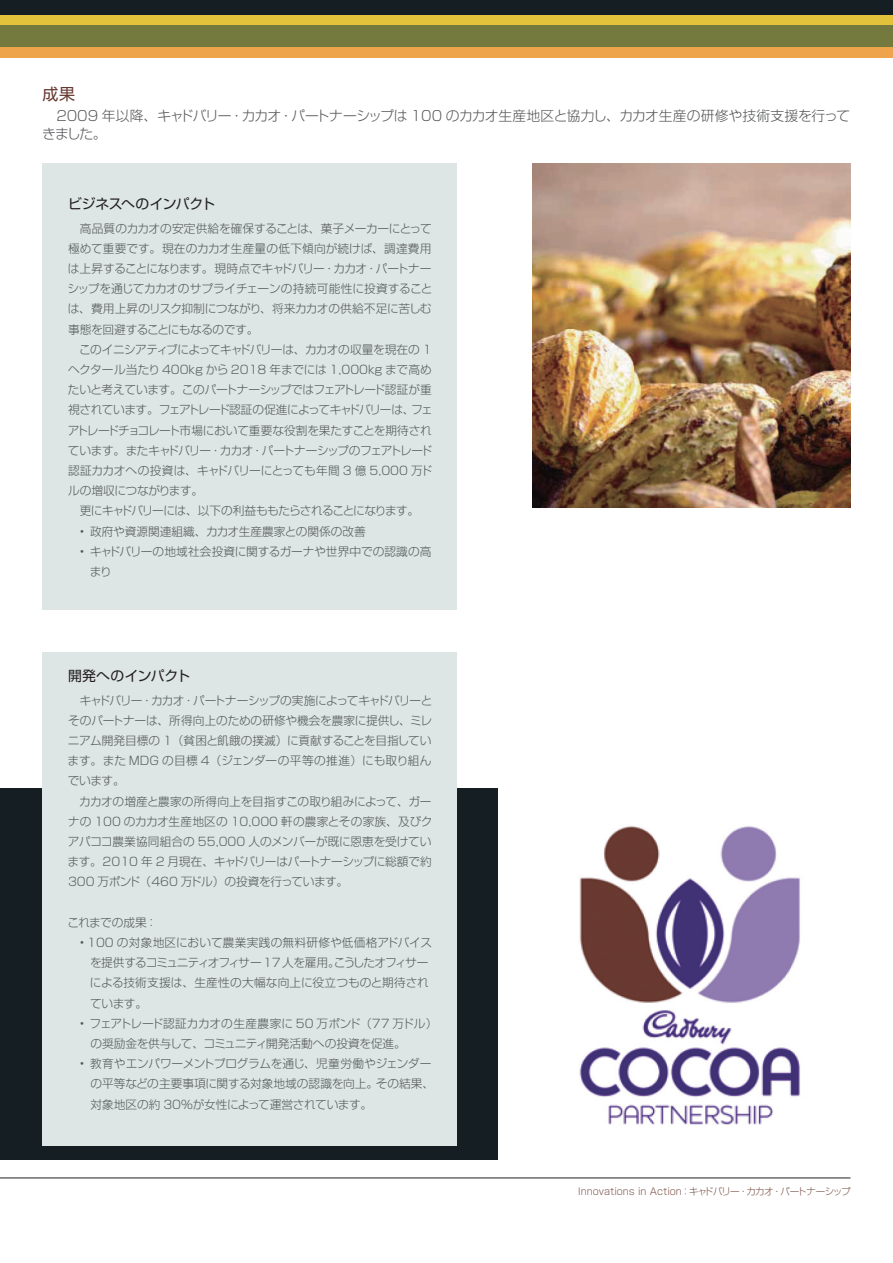
<style>
.page{position:relative;width:893px;height:1263px;background:#fff}
.page>*{position:absolute;margin:0;border:0;box-sizing:border-box;transform-origin:0 0}
.t1{font:15.9px "Shin Go Pro";color:#673930}
.t2{font:300 13.8px/18.1px "Shin Go Pro";letter-spacing:-.015em;color:#57585a}
.t3{font:13.8px "Shin Go Pro";letter-spacing:-.015em;color:#231f20}
.t4{font:300 11.7px/20.2px "Shin Go Pro";letter-spacing:-.02em;color:#57585a}
.t5{font:300 11.7px/20.2px "Shin Go Pro";color:#57585a}
.t6{font:300 9.6px "Shin Go Pro";color:#7e564b}
</style>
<div class="page">
<div style="left:0;top:0;width:893px;height:15px;background:#151f23"></div>
<div style="left:0;top:15px;width:893px;height:11px;background:#e3c23b"></div>
<div style="left:0;top:26px;width:893px;height:21px;background:#747a3e"></div>
<div style="left:0;top:47px;width:893px;height:10px;background:#eea44b"></div>
<hr style="left:0;top:1177px;width:850px;height:1px;background:#231f20">
<div style="left:0;top:788px;width:497px;height:371px;background:#151f23"></div>
<img style="left:533px;top:163px;width:317px;height:345px">
<img style="left:579px;top:826px;width:221px;height:299px">
<div style="left:43px;top:163px;width:414px;height:446px;background:#dde6e5"></div>
<div style="left:43px;top:652px;width:414px;height:493px;background:#dde6e5"></div>
<h1 class="t1" style="left:43px;top:81px;width:34px">成果</h1>
<p class="t2" style="left:42px;top:105px;width:810px">　2009 年以降、キャドバリー・カカオ・パートナーシップは 100 のカカオ生産地区と協力し、カカオ生産の研修や技術支援を行ってきました。</p>
<p class="t3" style="left:68px;top:192px;width:149px">ビジネスへのインパクト</p>
<p class="t4" style="left:68px;top:217px;width:367px">　高品質のカカオの安定供給を確保することは、菓子メーカーにとって極めて重要です。現在のカカオ生産量の低下傾向が続けば、調達費用は上昇することになります。現時点でキャドバリー・カカオ・パートナーシップを通じてカカオのサプライチェーンの持続可能性に投資することは、費用上昇のリスク抑制につながり、将来カカオの供給不足に苦しむ事態を回避することにもなるのです。<br>　このイニシアティブによってキャドバリーは、カカオの収量を現在の 1ヘクタール当たり 400kg から 2018 年までには 1,000kg まで高めたいと考えています。このパートナーシップではフェアトレード認証が重視されています。フェアトレード認証の促進によってキャドバリーは、フェアトレードチョコレート市場において重要な役割を果たすことを期待されています。またキャドバリー・カカオ・パートナーシップのフェアトレード認証カカオへの投資は、キャドバリーにとっても年間 3 億 5,000 万ドルの増収につながります。<br>　更にキャドバリーには、以下の利益ももたらされることになります。</p>
<p class="t5" style="left:80px;top:519px;width:288px">• 政府や資源関連組織、カカオ生産農家との関係の改善</p>
<p class="t5" style="left:90px;top:540px;width:343px;text-indent:-10px">• キャドバリーの地域社会投資に関するガーナや世界中での認識の高まり</p>
<p class="t3" style="left:68px;top:664px;width:124px">開発へのインパクト</p>
<p class="t4" style="left:68px;top:689px;width:366px">　キャドバリー・カカオ・パートナーシップの実施によってキャドバリーとそのパートナーは、所得向上のための研修や機会を農家に提供し、ミレニアム開発目標の 1（貧困と飢餓の撲滅）に貢献することを目指しています。また MDG の目標 4（ジェンダーの平等の推進）にも取り組んでいます。<br>　カカオの増産と農家の所得向上を目指すこの取り組みによって、ガーナの 100 のカカオ生産地区の 10,000 軒の農家とその家族、及びクアパココ農業協同組合の 55,000 人のメンバーが既に恩恵を受けています。2010 年 2 月現在、キャドバリーはパートナーシップに総額で約300 万ポンド（460 万ドル）の投資を行っています。</p>
<p class="t4" style="left:67px;top:911px;width:91px">これまでの成果：</p>
<p class="t4" style="left:90px;top:931px;width:344px;text-indent:-10px">• 100 の対象地区において農業実践の無料研修や低価格アドバイスを提供するコミュニティオフィサー 17 人を雇用。こうしたオフィサーによる技術支援は、生産性の大幅な向上に役立つものと期待されています。</p>
<p class="t4" style="left:90px;top:1012px;width:349px;text-indent:-11px">• フェアトレード認証カカオの生産農家に 50 万ポンド（77 万ドル）の奨励金を供与して、コミュニティ開発活動への投資を促進。</p>
<p class="t4" style="left:90px;top:1052px;width:345px;text-indent:-11px">• 教育やエンパワーメントプログラムを通じ、児童労働やジェンダーの平等などの主要事項に関する対象地域の認識を向上。その結果、対象地区の約 30%が女性によって運営されています。</p>
<p class="t6" style="left:578px;top:1183px;width:274px">Innovations in Action：キャドバリー・カカオ・パートナーシップ</p>
</div>
